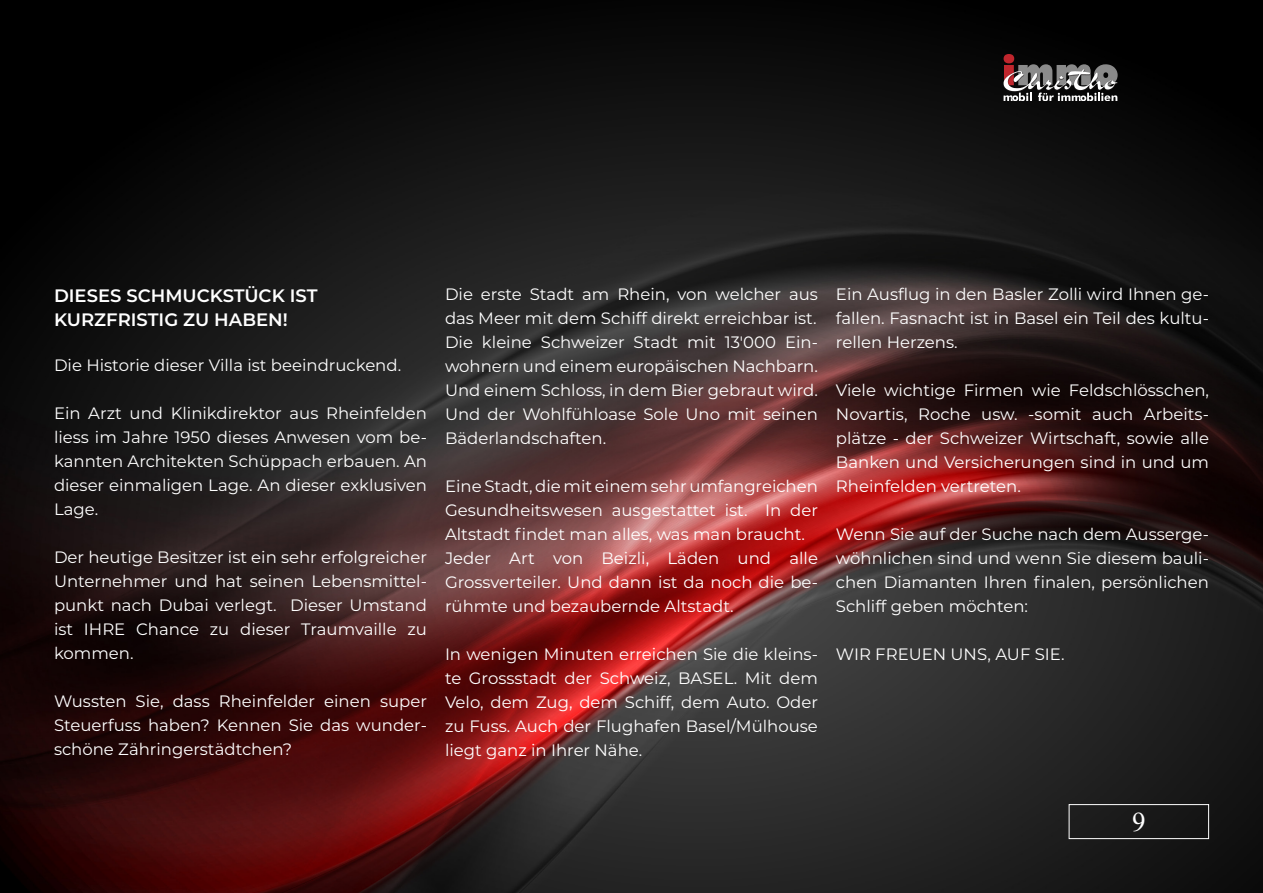
<style>
.page{position:relative;width:1263px;height:893px;background:#fff}
.page>*{position:absolute;margin:0;border:0;box-sizing:border-box;transform-origin:0 0}
.t1{font:27px "Times New Roman";color:#fff}
.t2{font:600 18px "Montserrat";color:#fff}
.t3{font:16.5px/24px "Montserrat";color:#fff;text-align:justify}
</style>
<div class="page">
<img style="left:0;top:0;width:1263px;height:893px">
<svg style="left:1003px;top:54px;width:115px;height:47px;background:#5c5656"></svg>
<div style="left:1069px;top:804px;width:140px;height:35px;border:1px solid #fff"></div>
<p class="t2" style="left:54px;top:283px;width:265px">DIESES SCHMUCKSTÜCK IST</p>
<p class="t2" style="left:54px;top:307px;width:235px">KURZFRISTIG ZU HABEN!</p>
<p class="t3" style="left:54px;top:352px;width:349px">Die Historie dieser Villa ist beeindruckend.</p>
<p class="t3" style="left:54px;top:400px;width:374px">Ein Arzt und Klinikdirektor aus Rheinfelden liess im Jahre 1950 dieses Anwesen vom be&shy;kannten Architekten Schüppach erbauen. An dieser einmaligen Lage. An dieser exklusiven Lage.</p>
<p class="t3" style="left:54px;top:544px;width:374px">Der heutige Besitzer ist ein sehr erfolgreicher Unternehmer und hat seinen Lebensmittel&shy;punkt nach Dubai verlegt. Dieser Umstand ist IHRE Chance zu dieser Traumvaille zu kommen.</p>
<p class="t3" style="left:54px;top:688px;width:374px">Wussten Sie, dass Rheinfelder einen super Steuerfuss haben? Kennen Sie das wunder&shy;schöne Zähringerstädtchen?</p>
<p class="t3" style="left:445px;top:282px;width:374px">Die erste Stadt am Rhein, von welcher aus das Meer mit dem Schiff direkt erreichbar ist.</p>
<p class="t3" style="left:445px;top:330px;width:374px">Die kleine Schweizer Stadt mit 13'000 Ein&shy;wohnern und einem europäischen Nachbarn.</p>
<p class="t3" style="left:445px;top:378px;width:374px">Und einem Schloss, in dem Bier gebraut wird.</p>
<p class="t3" style="left:445px;top:402px;width:374px">Und der Wohlfühloase Sole Uno mit seinen<br>Bäderlandschaften.</p>
<p class="t3" style="left:445px;top:474px;width:374px">Eine Stadt, die mit einem sehr umfangreichen Gesundheitswesen ausgestattet ist. In der Altstadt findet man alles, was man braucht.</p>
<p class="t3" style="left:445px;top:546px;width:374px">Jeder Art von Beizli, Läden und alle Grossverteiler. Und dann ist da noch die be&shy;rühmte und bezaubernde Altstadt.</p>
<p class="t3" style="left:445px;top:642px;width:374px">In wenigen Minuten erreichen Sie die kleins&shy;te Grossstadt der Schweiz, BASEL. Mit dem Velo, dem Zug, dem Schiff, dem Auto. Oder zu Fuss. Auch der Flughafen Basel/Mülhouse liegt ganz in Ihrer Nähe.</p>
<p class="t3" style="left:836px;top:282px;width:374px">Ein Ausflug in den Basler Zolli wird Ihnen ge&shy;fallen. Fasnacht ist in Basel ein Teil des kultu&shy;rellen Herzens.</p>
<p class="t3" style="left:836px;top:378px;width:374px">Viele wichtige Firmen wie Feldschlösschen, Novartis, Roche usw. -somit auch Arbeits&shy;plätze - der Schweizer Wirtschaft, sowie alle Banken und Versicherungen sind in und um Rheinfelden vertreten.</p>
<p class="t3" style="left:836px;top:522px;width:374px">Wenn Sie auf der Suche nach dem Ausserge&shy;wöhnlichen sind und wenn Sie diesem bauli&shy;chen Diamanten Ihren finalen, persönlichen Schliff geben möchten:</p>
<p class="t3" style="left:836px;top:642px;width:230px">WIR FREUEN UNS, AUF SIE.</p>
<p class="t1" style="left:1132px;top:803px;width:15px">9</p>
</div>
